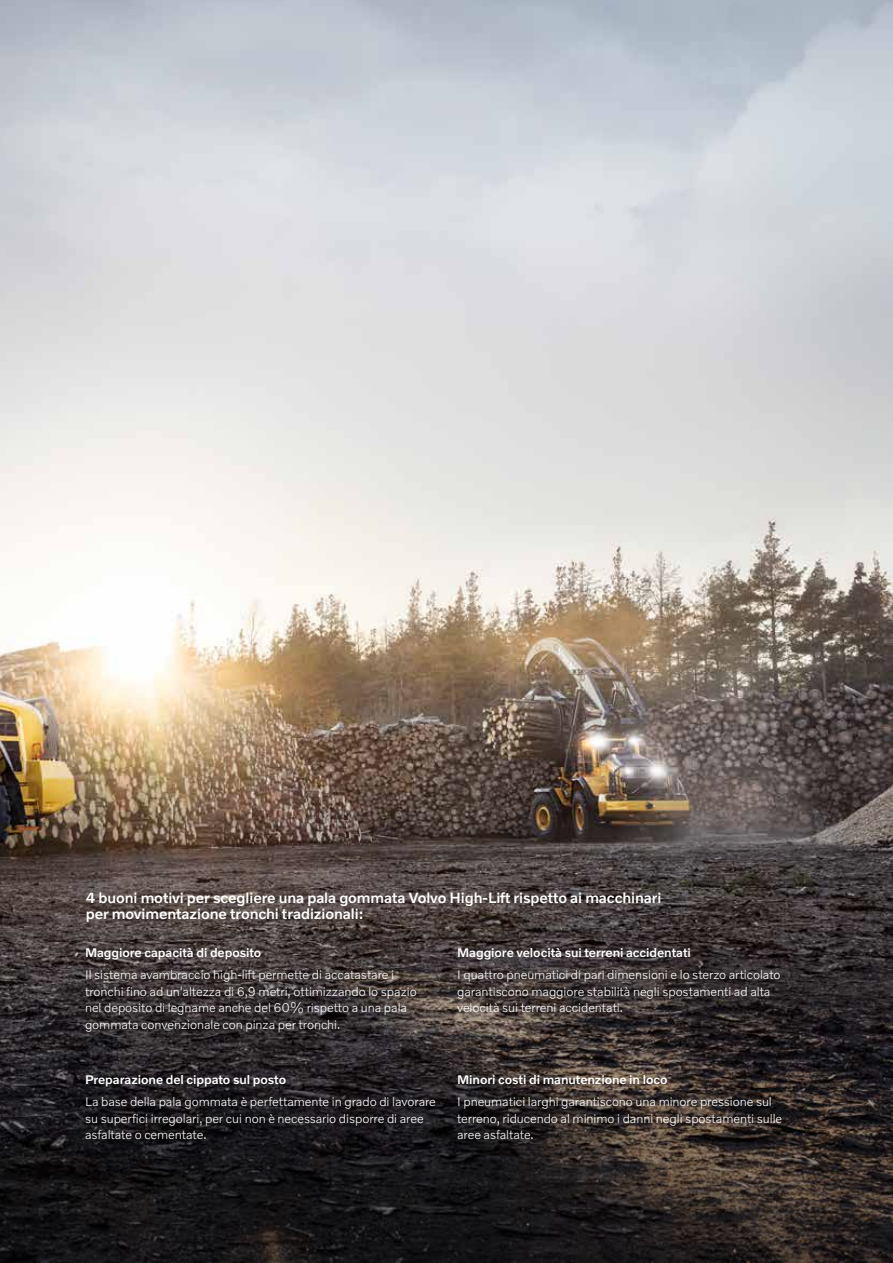
<style>
.page{position:relative;width:893px;height:1263px;background:#fff}
.page>*{position:absolute;margin:0;border:0;box-sizing:border-box;transform-origin:0 0}
.t1{font:500 15px/16.5px "Volvo Novum";letter-spacing:-.005em;color:#fff}
.t2{font:300 12.75px/16.5px "Volvo Novum";letter-spacing:-.005em;color:#fff}
.t3{font:500 12.75px "Volvo Novum";letter-spacing:-.005em;color:#fff}
</style>
<div class="page">
<img style="left:0;top:0;width:893px;height:759px">
<svg style="left:0;top:759px;width:893px;height:504px;background:#3d3532"></svg>
<p class="t1" style="left:86px;top:888px;width:577px">4 buoni motivi per scegliere una pala gommata Volvo High-Lift rispetto ai macchinari per movimentazione tronchi tradizionali:</p>
<p class="t3" style="left:85px;top:944px;width:178px">Maggiore capacità di deposito</p>
<p class="t2" style="left:85px;top:966px;width:333px">Il sistema avambraccio high-lift permette di accatastare i tronchi fino ad un'altezza di 6,9 metri, ottimizzando lo spazio nel deposito di legname anche del 60% rispetto a una pala gommata convenzionale con pinza per tronchi.</p>
<p class="t3" style="left:457px;top:944px;width:235px">Maggiore velocità sui terreni accidentati</p>
<p class="t2" style="left:457px;top:966px;width:325px">I quattro pneumatici di pari dimensioni e lo sterzo articolato garantiscono maggiore stabilità negli spostamenti ad alta velocità sui terreni accidentati.</p>
<p class="t3" style="left:85px;top:1071px;width:203px">Preparazione del cippato sul posto</p>
<p class="t2" style="left:85px;top:1093px;width:352px">La base della pala gommata è perfettamente in grado di lavorare su superfici irregolari, per cui non è necessario disporre di aree asfaltate o cementate.</p>
<p class="t3" style="left:457px;top:1071px;width:212px">Minori costi di manutenzione in loco</p>
<p class="t2" style="left:457px;top:1093px;width:327px">I pneumatici larghi garantiscono una minore pressione sul terreno, riducendo al minimo i danni negli spostamenti sulle aree asfaltate.</p>
</div>
